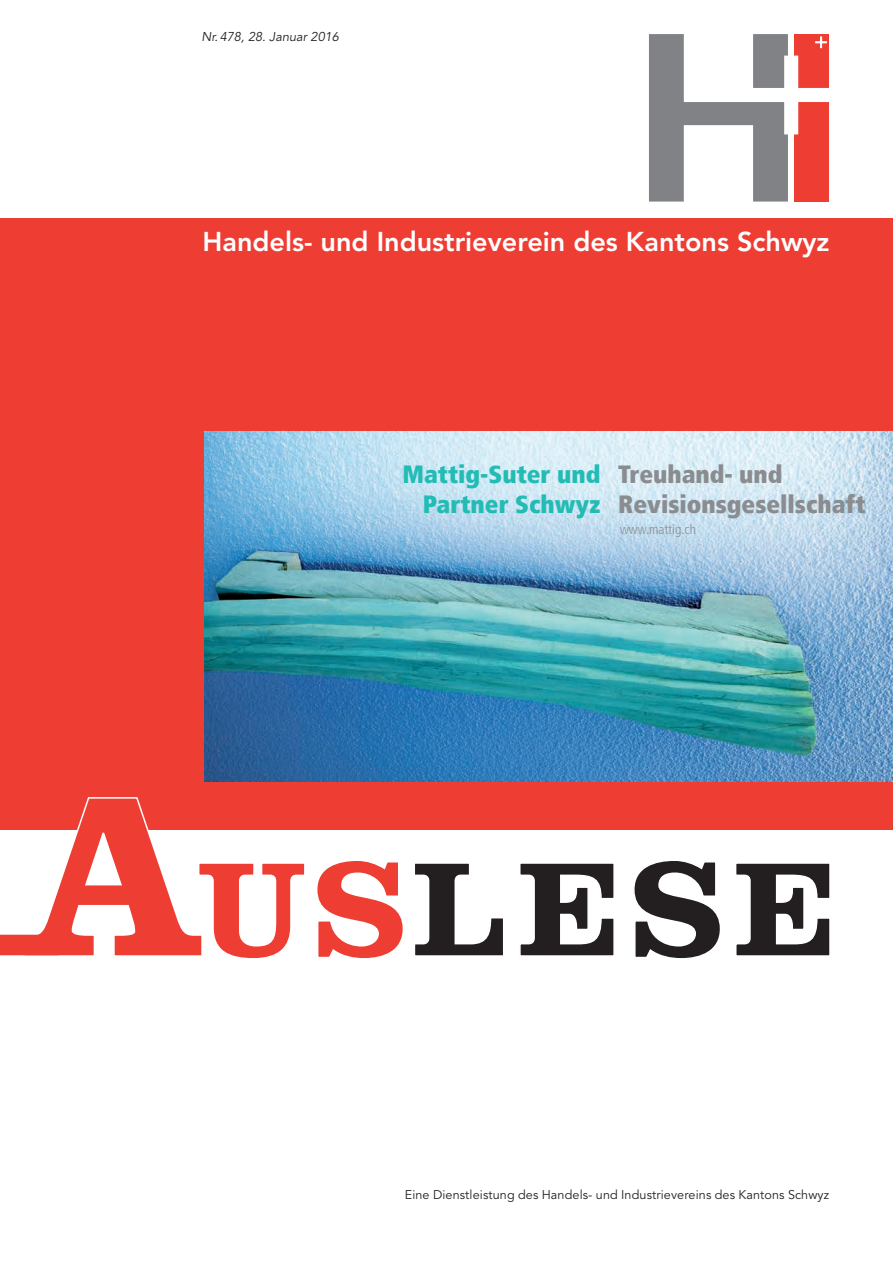
<style>
.page{position:relative;width:893px;height:1263px;background:#fff}
.page>*{position:absolute;margin:0;border:0;box-sizing:border-box;transform-origin:0 0}
.t1{font:800 27px "Avenir";color:#fff}
.t2{font:24.9px/30.9px "Frutiger 87 Cond Extra Blk";color:#8a8c8f}
.t3{font:300 condensed 13.65px "Frutiger 47";color:#8a8c8f}
.t4{font:italic 12.75px "Avenir";color:#231f20}
.t5{font:12.6px "Avenir";letter-spacing:.01em;color:#231f20}
.s1{color:#22bcb5}
</style>
<div class="page">
<div style="left:0;top:218px;width:893px;height:612px;background:#ee3e34"></div>
<svg style="left:22px;top:797px;width:381px;height:162px"></svg>
<svg style="left:415px;top:861px;width:415px;height:98px"></svg>
<div style="left:0;top:935px;width:59px;height:20px;background:#ee3e34"></div>
<svg style="left:649px;top:34px;width:179px;height:168px"></svg>
<img style="left:204px;top:432px;width:689px;height:350px">
<p class="t4" style="left:202px;top:29px;width:139px">Nr.478, 28. Januar 2016</p>
<h1 class="t1" style="left:202px;top:226px;width:629px">Handels- und Industrieverein des Kantons Schwyz</h1>
<h2 class="t2" style="left:423px;top:458px;width:444px;text-indent:-20px"><span class="s1">Mattig-Suter und</span> Treuhand- und<br><span class="s1">Partner Schwyz</span> Revisionsgesellschaft</h2>
<p class="t3" style="left:620px;top:522px;width:77px">www.mattig.ch</p>
<p class="t5" style="left:405px;top:1187px;width:426px">Eine Dienstleistung des Handels- und Industrievereins des Kantons Schwyz</p>
</div>
